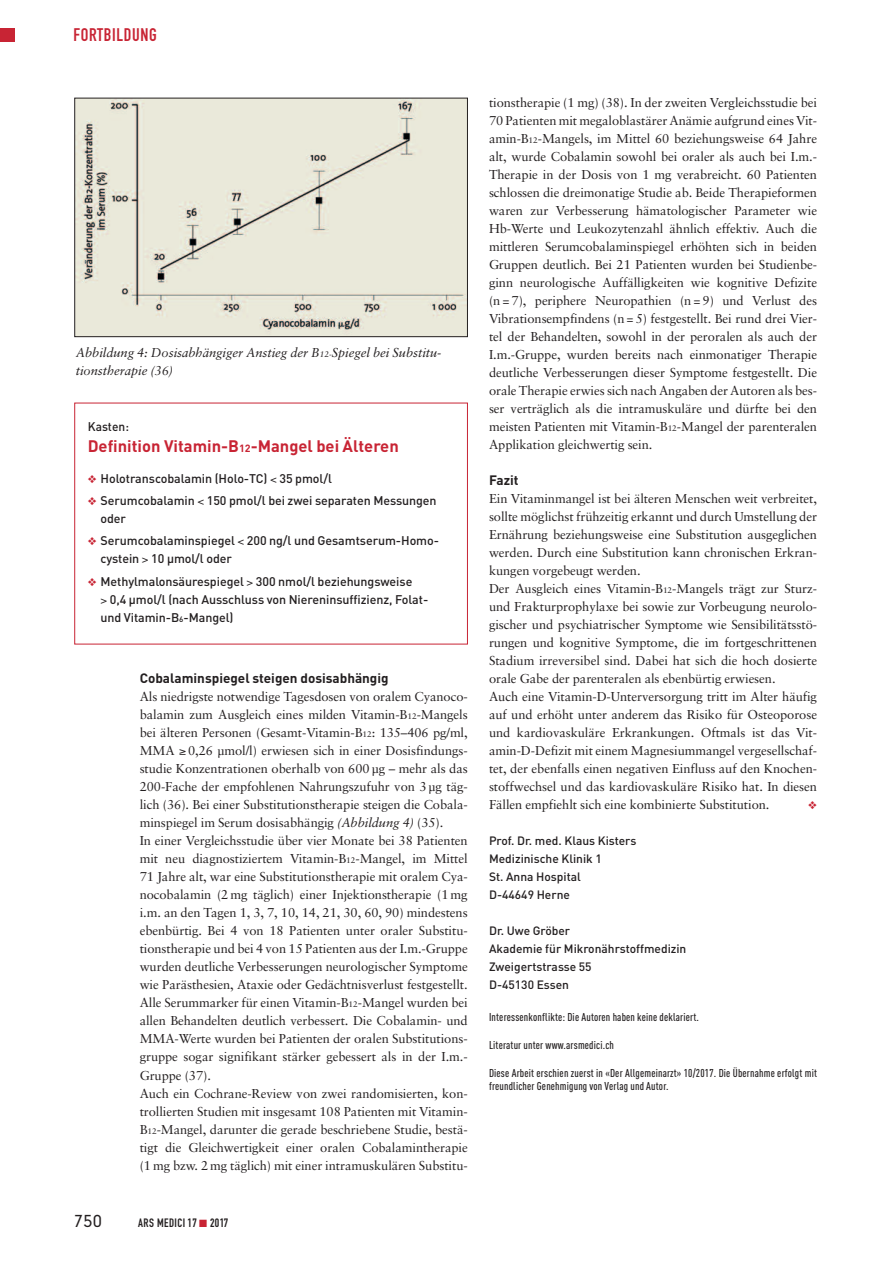
<style>
.page{position:relative;width:893px;height:1263px;background:#fff}
.page>*{position:absolute;margin:0;border:0;box-sizing:border-box;transform-origin:0 0}
.t1{font:18px "DIN Engschrift";letter-spacing:.035em;color:#c82434}
.t2{font:700 16.5px "DIN";color:#c82434}
.t3{font:300 16.5px "DIN Neuzeit Grotesk";color:#231f20}
.t4{font:700 13.5px "DIN";color:#231f20}
.t5{font:12.9px/18px "Sabon";letter-spacing:-.005em;color:#231f20}
.t6{font:italic 12.9px/18px "Sabon";letter-spacing:-.005em;color:#231f20}
.t7{font:500 12.45px/18px "DIN";letter-spacing:-.005em;color:#231f20}
.t8{font:500 12.45px "DIN";letter-spacing:-.005em;color:#231f20;scale:.96 1}
.t9{font:500 12px/18px "DIN";color:#231f20}
.t10{font:12px "DIN Engschrift";letter-spacing:.035em;color:#231f20}
.t11{font:500 11.25px/13.8px "DIN Cond";letter-spacing:.015em;color:#231f20}
.s1{font-size:8.1px}
.s2{font-size:10.35px}
.s3{color:#c82434}
.s4{font-size:7.8px}
.s5{font-style:italic}
</style>
<div class="page">
<div style="left:0;top:28px;width:15px;height:14px;background:#c82434"></div>
<img style="left:76px;top:100px;width:390px;height:235px">
<div style="left:74px;top:98px;width:394px;height:239px;border:1px solid #231f20"></div>
<div style="left:74px;top:403px;width:394px;height:241px;border:1px solid #c82434"></div>
<h1 class="t1" style="left:73px;top:28px;width:85px">FORTBILDUNG</h1>
<p class="t6" style="left:76px;top:344px;width:367px">Abbildung 4: Dosisabhängiger Anstieg der B<span class="s1">12-</span>Spiegel bei Substitu&shy;tionstherapie (36)</p>
<p class="t8" style="left:88px;top:420px;width:45px">Kasten:</p>
<p class="t2" style="left:88px;top:437px;width:313px">Definition Vitamin-B<span class="s2">12</span>-Mangel bei Älteren</p>
<p class="t7" style="left:88px;top:470px;width:246px"><span class="s3">❖</span> Holotranscobalamin (Holo-TC) 35 pmol/l</p>
<p class="t7" style="left:101px;top:492px;width:338px;text-indent:-13px"><span class="s3">❖</span> Serumcobalamin 150 pmol/l bei zwei separaten Messungen oder</p>
<p class="t7" style="left:101px;top:532px;width:340px;text-indent:-13px"><span class="s3">❖</span> Serumcobalaminspiegel 200 ng/l und Gesamtserum-Homo&shy;cystein 10 µmol/l oder</p>
<p class="t7" style="left:88px;top:572px;width:326px"><span class="s3">❖</span> Methylmalonsäurespiegel 300 nmol/l beziehungsweise</p>
<p class="t7" style="left:110px;top:590px;width:320px">0,4 µmol/l (nach Ausschluss von Niereninsuffizienz, Folat-</p>
<p class="t7" style="left:101px;top:608px;width:135px">und Vitamin-B<span class="s4">6</span>-Mangel)</p>
<p class="t4" style="left:140px;top:671px;width:250px">Cobalaminspiegel steigen dosisabhängig</p>
<p class="t5" style="left:140px;top:689px;width:330px">Als niedrigste notwendige Tagesdosen von oralem Cyanoco&shy;balamin zum Ausgleich eines milden Vitamin-B<span class="s1">12</span>-Mangels bei älteren Personen (Gesamt-Vitamin-B<span class="s1">12</span>: 135–406 pg/ml, MMA ≥ 0,26 µmol/l) erwiesen sich in einer Dosisfindungs&shy;studie Konzentrationen oberhalb von 600 µg – mehr als das 200-Fache der empfohlenen Nahrungszufuhr von 3 µg täg&shy;lich (36). Bei einer Substitutionstherapie steigen die Cobala&shy;minspiegel im Serum dosisabhängig <span class="s5">(Abbildung 4)</span> (35).<br>In einer Vergleichsstudie über vier Monate bei 38 Patienten mit neu diagnostiziertem Vitamin-B<span class="s1">12</span>-Mangel, im Mittel 71 Jahre alt, war eine Substitutionstherapie mit oralem Cya&shy;nocobalamin (2 mg täglich) einer Injektionstherapie (1 mg i.m. an den Tagen 1, 3, 7, 10, 14, 21, 30, 60, 90) mindestens ebenbürtig. Bei 4 von 18 Patienten unter oraler Substitu&shy;tionstherapie und bei 4 von 15 Patienten aus der I.m.-Gruppe wurden deutliche Verbesserungen neurologischer Symptome wie Parästhesien, Ataxie oder Gedächtnisverlust festgestellt.<br>Alle Serummarker für einen Vitamin-B<span class="s1">12</span>-Mangel wurden bei allen Behandelten deutlich verbessert. Die Cobalamin- und MMA-Werte wurden bei Patienten der oralen Substitutions&shy;gruppe sogar signifikant stärker gebessert als in der I.m.- Gruppe (37).<br>Auch ein Cochrane-Review von zwei randomisierten, kon&shy;trollierten Studien mit insgesamt 108 Patienten mit Vitamin-B<span class="s1">12</span>-Mangel, darunter die gerade beschriebene Studie, bestä&shy;tigt die Gleichwertigkeit einer oralen Cobalamintherapie (1 mg bzw. 2 mg täglich) mit einer intramuskulären Substitu-</p>
<p class="t3" style="left:74px;top:1214px;width:29px">750</p>
<p class="t10" style="left:138px;top:1218px;width:92px">ARS MEDICI17 <span class="s3">■</span> 2017</p>
<p class="t5" style="left:489px;top:95px;width:330px;text-align:justify">tionstherapie (1 mg) (38). In der zweiten Vergleichsstudie bei 70 Patienten mit megaloblastärer Anämie aufgrund eines Vit&shy;amin-B<span class="s1">12</span>-Mangels, im Mittel 60 beziehungsweise 64 Jahre alt, wurde Cobalamin sowohl bei oraler als auch bei I.m.- Therapie in der Dosis von 1 mg verabreicht. 60 Patienten schlossen die dreimonatige Studie ab. Beide Therapieformen waren zur Verbesserung hämatologischer Parameter wie Hb-Werte und Leukozytenzahl ähnlich effektiv. Auch die mittleren Serumcobalaminspiegel erhöhten sich in beiden Gruppen deutlich. Bei 21 Patienten wurden bei Studienbe&shy;ginn neurologische Auffälligkeiten wie kognitive Defizite (n = 7), periphere Neuropathien (n = 9) und Verlust des Vibrationsempfindens (n = 5) festgestellt. Bei rund drei Vier&shy;tel der Behandelten, sowohl in der peroralen als auch der I.m.-Gruppe, wurden bereits nach einmonatiger Therapie deutliche Verbesserungen dieser Symptome festgestellt. Die orale Therapie erwies sich nach Angaben der Autoren als bes&shy;ser verträglich als die intramuskuläre und dürfte bei den meisten Patienten mit Vitamin-B<span class="s1">12</span>-Mangel der parenteralen Applikation gleichwertig sein.</p>
<p class="t4" style="left:489px;top:473px;width:31px">Fazit</p>
<p class="t5" style="left:489px;top:491px;width:330px">Ein Vitaminmangel ist bei älteren Menschen weit verbreitet, sollte möglichst frühzeitig erkannt und durch Umstellung der Ernährung beziehungsweise eine Substitution ausgeglichen werden. Durch eine Substitution kann chronischen Erkran&shy;kungen vorgebeugt werden.<br>Der Ausgleich eines Vitamin-B<span class="s1">12</span>-Mangels trägt zur Sturz&shy;und Frakturprophylaxe bei sowie zur Vorbeugung neurolo&shy;gischer und psychiatrischer Symptome wie Sensibilitätsstö&shy;rungen und kognitive Symptome, die im fortgeschrittenen Stadium irreversibel sind. Dabei hat sich die hoch dosierte orale Gabe der parenteralen als ebenbürtig erwiesen.<br>Auch eine Vitamin-D-Unterversorgung tritt im Alter häufig auf und erhöht unter anderem das Risiko für Osteoporose und kardiovaskuläre Erkrankungen. Oftmals ist das Vit&shy;amin-D-Defizit mit einem Magnesiummangel vergesellschaf&shy;tet, der ebenfalls einen negativen Einfluss auf den Knochen&shy;stoffwechsel und das kardiovaskuläre Risiko hat. In diesen Fällen empfiehlt sich eine kombinierte Substitution.</p>
<p class="t9" style="left:489px;top:832px;width:149px">Prof. Dr. med. Klaus Kisters<br>Medizinische Klinik 1<br>St. Anna Hospital<br>D-44649 Herne</p>
<p class="t9" style="left:489px;top:922px;width:199px">Dr. Uwe Gröber<br>Akademie für Mikronährstoffmedizin<br>Zweigertstrasse 55<br>D-45130 Essen</p>
<p class="t11" style="left:489px;top:1011px;width:211px">Interessenkonflikte: Die Autoren haben keine deklariert.</p>
<p class="t11" style="left:489px;top:1039px;width:127px">Literatur unter www.arsmedici.ch</p>
<p class="t11" style="left:489px;top:1067px;width:330px">Diese Arbeit erschien zuerst in «Der Allgemeinarzt» 10/2017. Die Übernahme erfolgt mit freundlicher Genehmigung von Verlag und Autor.</p>
</div>
